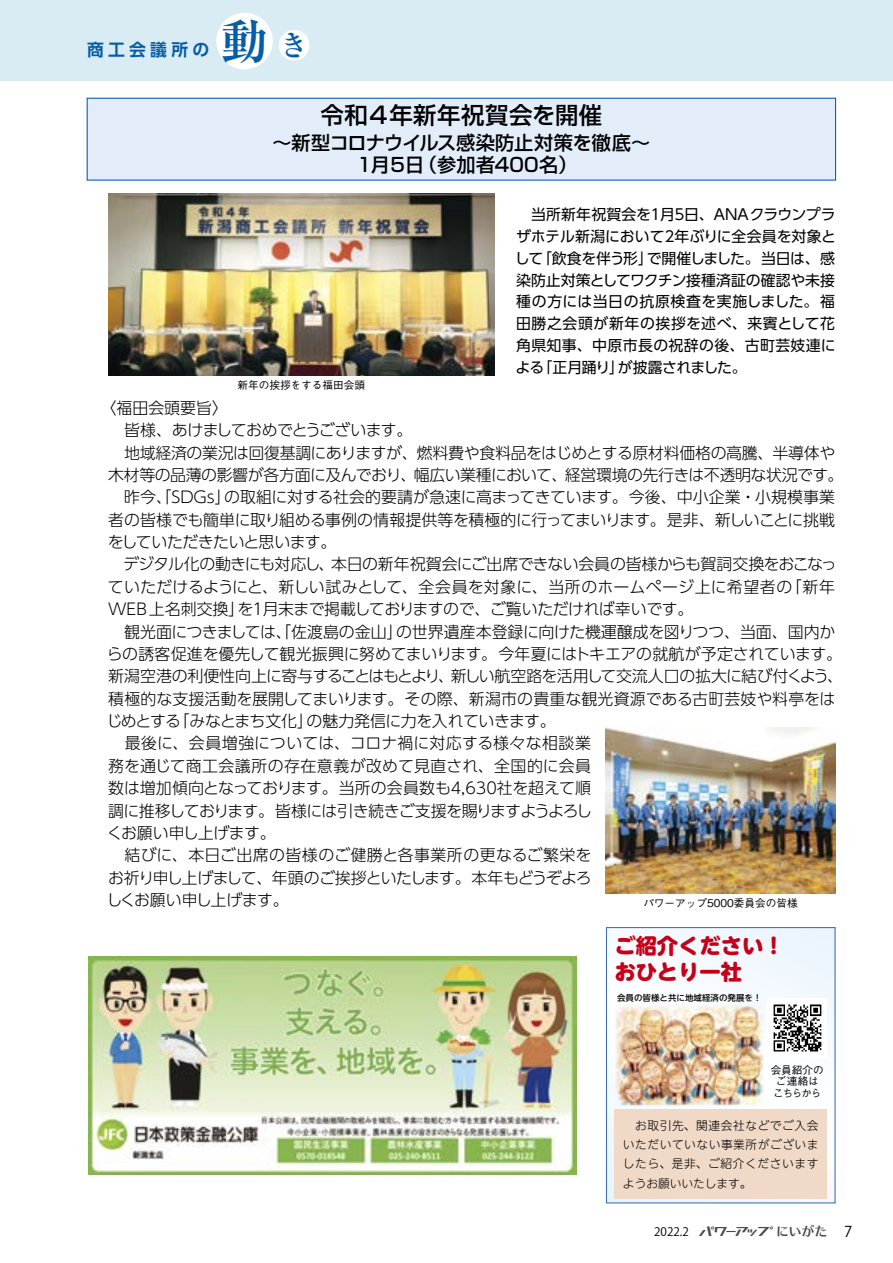
<style>
.page{position:relative;width:893px;height:1263px;background:#fff}
.page>*{position:absolute;margin:0;border:0;box-sizing:border-box;transform-origin:0 0}
.t1{font:700 47.1px "Ryumin Pr 6 N";color:#065ca8}
.t2{font:500 23.4px "Shin Go Pr 6 N";letter-spacing:.015em;color:#000}
.t3{font:800 21.3px/25.5px "UD Shin M Go Pr 6 N";color:#c50018}
.t4{font:500 19.2px/22.4px "Shin Go Pr 6 N";letter-spacing:-.005em;color:#000;text-align:center}
.t5{font:700 16.8px "UD Shin Go Pr 6 N De";letter-spacing:.25em;color:#065ca8}
.t6{font:300 15.9px/22.4px "UD Shin Go Pr 6 N";letter-spacing:-.02em;color:#000}
.t7{font:14.85px/21.8px "UD Shin Go Pr 6 N";letter-spacing:.025em;color:#000;text-align:justify}
.t8{font:300 11.7px/19.2px "UD Shin M Go Pr 6 N";letter-spacing:.05em;color:#000;text-align:justify}
.t9{font:11.7px "Koz Go Pr 6 N";color:#000}
.t10{font:500 10.65px/11.7px "Gothic BBB Pr 6 N";color:#000}
.t11{font:500 8.55px "UD Shin M Go Pr 6 N";color:#000}
.s1{font-size:28.35px}
.s2{font-family:"Gau Font Kana 0816";font-size:12px;color:#4c4a4a}
.s3{font-family:"UD Typos 515 Std";font-size:12.75px;color:#4c4a4a}
.s4{font-size:14.85px}
</style>
<div class="page">
<hr style="left:0;top:0;width:1px;height:913px;background:#b2d6d3">
<div style="left:0;top:0;width:893px;height:81px;background:#daecf3"></div>
<div style="left:216px;top:13px;width:57px;height:56px;background:#fff;border-radius:50%"></div>
<div style="left:279px;top:30px;width:30px;height:31px;background:#fff;border-radius:50%"></div>
<div style="left:606px;top:927px;width:229px;height:276px;background:#f6fafe"></div>
<div style="left:606px;top:927px;width:230px;height:276px;border:1px solid #3e6eb4"></div>
<div style="left:614px;top:1110px;width:213px;height:89px;background:#f1d9c7"></div>
<img style="left:615px;top:1005px;width:148px;height:100px">
<img style="left:773px;top:1004px;width:49px;height:48px">
<img style="left:88px;top:957px;width:488px;height:217px">
<img style="left:108px;top:193px;width:386px;height:182px">
<div style="left:87px;top:98px;width:749px;height:82px;background:#e2edf9"></div>
<div style="left:87px;top:98px;width:749px;height:83px;border:1px solid #065ca8"></div>
<img style="left:606px;top:728px;width:229px;height:165px">
<p class="t5" style="left:87px;top:36px;width:124px">商工会議所の</p>
<h1 class="t1" style="left:221px;top:4px;width:89px">動<span class="s1">き</span></h1>
<h2 class="t2" style="left:320px;top:95px;width:283px">令和４年新年祝賀会を開催</h2>
<p class="t4" style="left:272px;top:130px;width:379px">～新型コロナウイルス感染防止対策を徹底～<br>１月５日（参加者400名）</p>
<p class="t10" style="left:237px;top:378px;width:129px">新年の挨拶をする福田会頭</p>
<p class="t7" style="left:515px;top:203px;width:323px">　当所新年祝賀会を１月５日、ANAクラウンプラザホテル新潟において２年ぶりに全会員を対象として「飲食を伴う形」で開催しました。当日は、感染防止対策としてワクチン接種済証の確認や未接種の方には当日の抗原検査を実施しました。福田勝之会頭が新年の挨拶を述べ、来賓として花角県知事、中原市長の祝辞の後、古町芸妓連による「正月踊り」が披露されました。</p>
<p class="t6" style="left:106px;top:396px;width:739px;text-indent:-6px">〈福田会頭要旨〉<br>　皆様、あけましておめでとうございます。<br>　地域経済の業況は回復基調にありますが、燃料費や食料品をはじめとする原材料価格の高騰、半導体や木材等の品薄の影響が各方面に及んでおり、幅広い業種において、経営環境の先行きは不透明な状況です。　昨今、「SDGs」の取組に対する社会的要請が急速に高まってきています。今後、中小企業・小規模事業者の皆様でも簡単に取り組める事例の情報提供等を積極的に行ってまいります。是非、新しいことに挑戦をしていただきたいと思います。<br>　デジタル化の動きにも対応し、本日の新年祝賀会にご出席できない会員の皆様からも賀詞交換をおこなっていただけるようにと、新しい試みとして、全会員を対象に、当所のホームページ上に希望者の「新年WEB上名刺交換」を１月末まで掲載しておりますので、ご覧いただければ幸いです。<br>　観光面につきましては、「佐渡島の金山」の世界遺産本登録に向けた機運醸成を図りつつ、当面、国内からの誘客促進を優先して観光振興に努めてまいります。今年夏にはトキエアの就航が予定されています。新潟空港の利便性向上に寄与することはもとより、新しい航空路を活用して交流人口の拡大に結び付くよう、積極的な支援活動を展開してまいります。その際、新潟市の貴重な観光資源である古町芸妓や料亭をはじめとする「みなとまち文化」の魅力発信に力を入れていきます。<br>　最後に、会員増強については、コロナ禍に対応する様々な相談業<br>務を通じて商工会議所の存在意義が改めて見直され、全国的に会員<br>数は増加傾向となっております。当所の会員数も4,630社を超えて順<br>調に推移しております。皆様には引き続きご支援を賜りますようよろし<br>くお願い申し上げます。<br>　結びに、本日ご出席の皆様のご健勝と各事業所の更なるご繁栄を<br>お祈り申し上げまして、年頭のご挨拶といたします。本年もどうぞよろ<br>しくお願い申し上げます。</p>
<p class="t10" style="left:643px;top:896px;width:156px">パワーアップ5000委員会の皆様</p>
<h3 class="t3" style="left:614px;top:932px;width:172px">ご紹介ください！おひとり一社</h3>
<p class="t11" style="left:617px;top:990px;width:146px">会員の皆様と共に地域経済の発展を！</p>
<p class="t10" style="left:771px;top:1063px;width:55px">会員紹介のご連絡はこちらから</p>
<p class="t8" style="left:623px;top:1115px;width:197px">　お取引先、関連会社などでご入会いただいていない事業所がございましたら、是非、ご紹介くださいますようお願いいたします。</p>
<p class="t9" style="left:654px;top:1225px;width:200px">2022.2 <span class="s2">I0¥3YK</span> <span class="s3">にいがた</span> <span class="s4">7</span></p>
</div>
